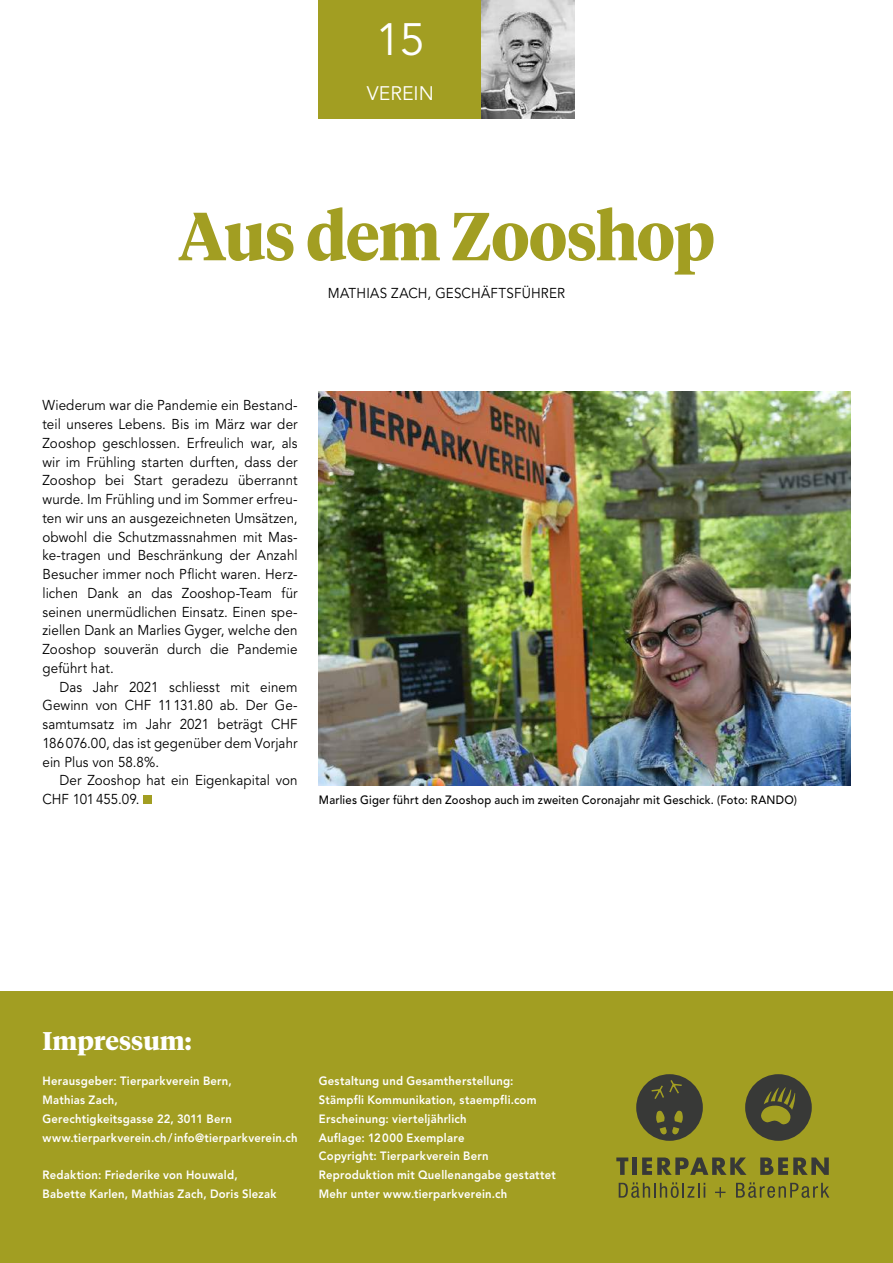
<style>
.page{position:relative;width:893px;height:1263px;background:#fff}
.page>*{position:absolute;margin:0;border:0;box-sizing:border-box;transform-origin:0 0}
.t1{font:700 67.5px "Tiempos Headline";letter-spacing:-.015em;color:#a29e22;scale:.94 1}
.t2{font:45px "Avenir LT Std";color:#fff}
.t3{font:700 25.5px "Tiempos Headline";color:#fff}
.t4{font:19.5px "Avenir LT Std";color:#fff}
.t5{font:14.25px/18.8px "Avenir LT Std";letter-spacing:.01em;color:#000;text-align:justify;scale:.94 1}
.t6{font:800 12px/18.8px "Avenir LT Std";letter-spacing:.02em;color:#fff;scale:.94 1}
.t7{font:500 12px "Avenir LT Std";letter-spacing:.02em;color:#000;scale:.94 1}
</style>
<div class="page">
<div style="left:0;top:992px;width:893px;height:271px;background:#a29e22"></div>
<svg style="left:616px;top:1157px;width:12px;height:18px"></svg>
<div style="left:632px;top:1157px;width:5px;height:18px;background:#383937"></div>
<svg style="left:642px;top:1157px;width:104px;height:18px"></svg>
<svg style="left:760px;top:1157px;width:69px;height:18px"></svg>
<svg style="left:619px;top:1182px;width:86px;height:16px"></svg>
<svg style="left:715px;top:1187px;width:10px;height:10px"></svg>
<svg style="left:736px;top:1182px;width:93px;height:16px"></svg>
<svg style="left:636px;top:1074px;width:67px;height:67px"></svg>
<svg style="left:745px;top:1074px;width:67px;height:67px"></svg>
<div style="left:319px;top:0;width:163px;height:118px;background:#a29e22"></div>
<img style="left:482px;top:0;width:92px;height:118px">
<div style="left:143px;top:795px;width:9px;height:9px;background:#a29e22"></div>
<img style="left:319px;top:392px;width:531px;height:393px">
<h2 class="t2" style="left:376px;top:14px;width:51px">15</h2>
<h3 class="t4" style="left:367px;top:82px;width:68px">VEREIN</h3>
<h1 class="t1" style="left:178px;top:190px;width:572px">Aus dem Zooshop</h1>
<p class="t5" style="left:328px;top:284px;width:254px">MATHIAS ZACH, GESCHÄFTSFÜHRER</p>
<p class="t5" style="left:43px;top:396px;width:273px">Wiederum war die Pandemie ein Bestand&shy;teil unseres Lebens. Bis im März war der Zooshop geschlossen. Erfreulich war, als wir im Frühling starten durften, dass der Zooshop bei Start geradezu überrannt wurde. Im Frühling und im Sommer erfreu&shy;ten wir uns an ausgezeichneten Umsätzen, obwohl die Schutzmassnahmen mit Mas&shy;ke-tragen und Beschränkung der Anzahl Besucher immer noch Pflicht waren. Herz&shy;lichen Dank an das Zooshop-Team für seinen unermüdlichen Einsatz. Einen spe&shy;ziellen Dank an Marlies Gyger, welche den Zooshop souverän durch die Pandemie geführt hat.</p>
<p class="t5" style="left:43px;top:678px;width:273px;text-indent:17px">Das Jahr 2021 schliesst mit einem Gewinn von CHF 11131.80 ab. Der Ge&shy;samtumsatz im Jahr 2021 beträgt CHF 186076.00, das ist gegenüber dem Vorjahr ein Plus von 58.8%.</p>
<p class="t5" style="left:43px;top:771px;width:273px;text-indent:17px">Der Zooshop hat ein Eigenkapital von<br>CHF 101455.09.</p>
<p class="t7" style="left:319px;top:793px;width:510px">Marlies Giger führt den Zooshop auch im zweiten Coronajahr mit Geschick. (Foto: RANDO)</p>
<h3 class="t3" style="left:43px;top:1023px;width:151px">Impressum:</h3>
<p class="t6" style="left:43px;top:1072px;width:273px">Herausgeber: Tierparkverein Bern,<br>Mathias Zach,<br>Gerechtigkeitsgasse 22, 3011 Bern www.tierparkverein.ch/info@tierparkverein.ch</p>
<p class="t6" style="left:43px;top:1165px;width:250px">Redaktion: Friederike von Houwald,<br>Babette Karlen, Mathias Zach, Doris Slezak</p>
<p class="t6" style="left:319px;top:1072px;width:253px">Gestaltung und Gesamtherstellung:<br>Stämpfli Kommunikation, staempfli.com Erscheinung: vierteljährlich<br>Auflage: 12000 Exemplare<br>Copyright: Tierparkverein Bern Reproduktion mit Quellenangabe gestattet Mehr unter www.tierparkverein.ch</p>
</div>
